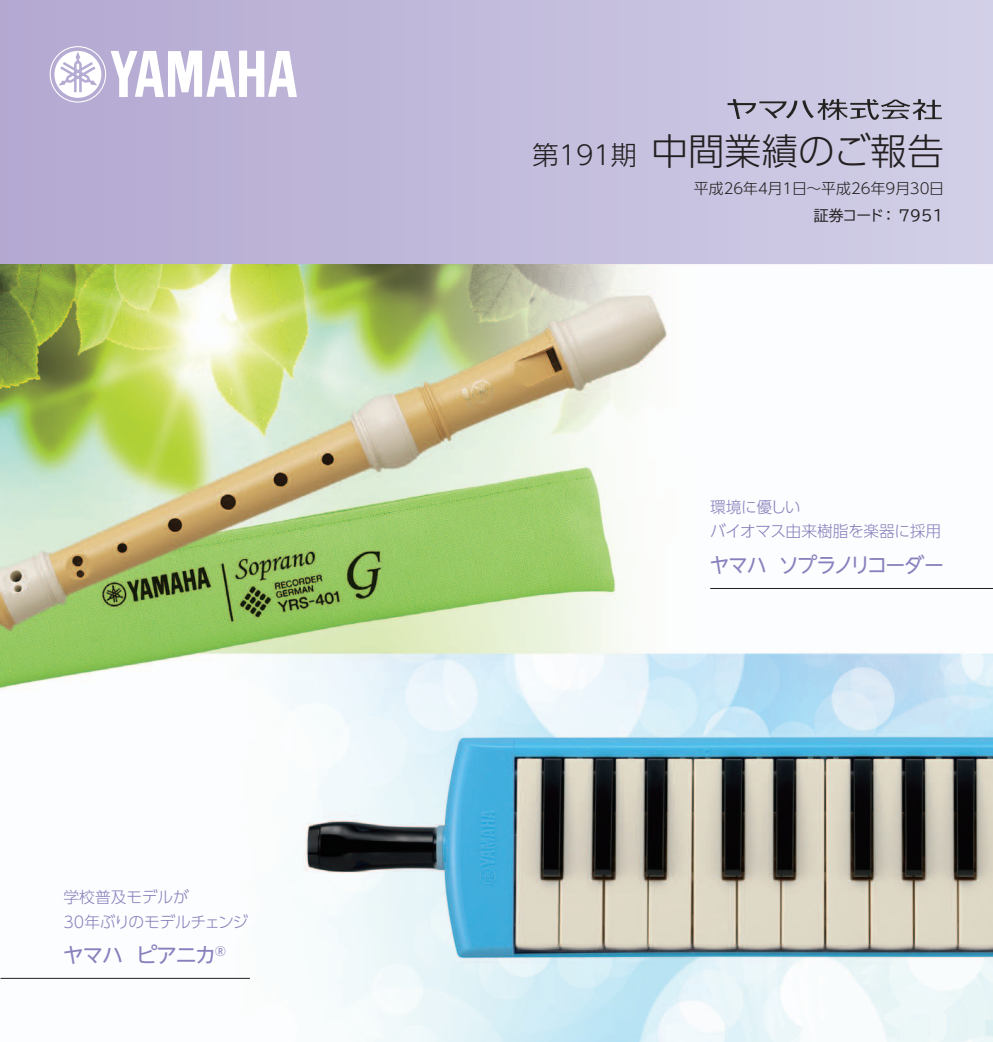
<style>
.page{position:relative;width:993px;height:1042px;background:#fff}
.page>*{position:absolute;margin:0;border:0;box-sizing:border-box;transform-origin:0 0}
.t1{font:300 36.75px "UD Shin Go Pro";color:#231f20}
.t2{font:21px "UD Shin Go NT Pro";letter-spacing:-.075em;color:#8781bd;scale:.95 1}
.t3{font:21px "UD Shin Go NT Pro";letter-spacing:-.075em;color:#8781bd}
.t4{font:300 15.75px/24.5px "UD Shin Go Pro";letter-spacing:-.025em;color:#8781bd}
.t5{font:300 14.88px "UD Shin Go Pro";color:#231f20}
.t6{font:14.88px "TBUD Go Std";color:#231f20}
.s1{font-size:26.25px}
</style>
<div class="page">
<img style="left:1px;top:263px;width:991px;height:779px">
<div style="left:1px;top:0;width:991px;height:263px;background:linear-gradient(to right,#b3a8d1,#d2cfe7)"></div>
<img style="left:727px;top:99px;width:214px;height:21px">
<svg style="left:50px;top:46px;width:247px;height:57px"></svg>
<hr style="left:1px;top:978px;width:249px;height:1px;background:#231f20">
<hr style="left:710px;top:588px;width:282px;height:1px;background:#231f20">
<p class="t4" style="left:63px;top:884px;width:186px">学校普及モデルが<br>30年ぶりのモデルチェンジ</p>
<h2 class="t3" style="left:63px;top:938px;width:164px">ヤマハ ピアニカ<sup>®</sup></h2>
<h1 class="t1" style="left:532px;top:121px;width:412px"><span class="s1">第191期</span> 中間業績のご報告</h1>
<p class="t5" style="left:693px;top:176px;width:252px">平成26年4月1日～平成26年9月30日</p>
<p class="t6" style="left:813px;top:203px;width:131px">証券コード： 7951</p>
<p class="t4" style="left:709px;top:494px;width:232px">環境に優しい<br>バイオマス由来樹脂を楽器に採用</p>
<h2 class="t2" style="left:709px;top:548px;width:248px">ヤマハ ソプラノリコーダー</h2>
</div>
